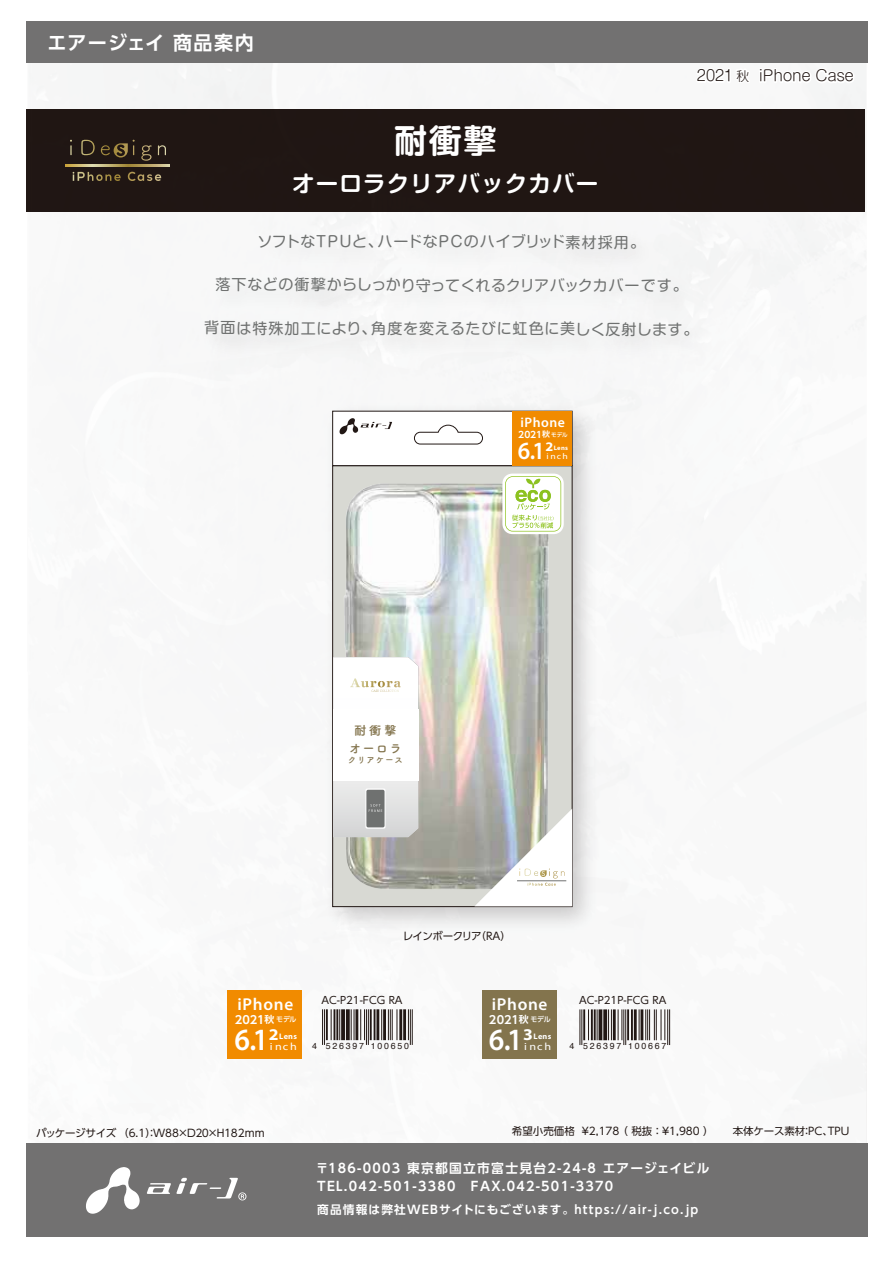
<style>
.page{position:relative;width:893px;height:1263px;background:#fff}
.page>*{position:absolute;margin:0;border:0;box-sizing:border-box;transform-origin:0 0}
.t1{font:700 33px "Shin M Go Pro De";color:#fff}
.t2{font:600 31.05px "Myriad Pro";color:#fff;scale:.94 1}
.t3{font:600 24.9px "Myriad Pro";color:#fff;scale:.94 1}
.t4{font:700 22.5px "Shin M Go Pro De";letter-spacing:.045em;color:#fff}
.t5{font:700 19.2px "UD Shin Go Pro De";letter-spacing:.06em;color:#fff}
.t6{font:600 17.25px "Myriad Pro";letter-spacing:.04em;color:#fff}
.t7{font:15px "Shin M Go Pro";letter-spacing:.04em;color:#6f7170}
.t8{font:15px "Shin M Go Pro";letter-spacing:.01em;color:#6f7170}
.t9{font:300 14.85px "Shin M Go Pro";color:#221815}
.t10{font:600 13.8px "Myriad Pro";letter-spacing:.04em;color:#fff}
.t11{font:700 12.75px/18px "UD Shin Go Pro De";letter-spacing:.1em;color:#fff}
.t12{font:700 12.45px/18.3px "Tsuku A Rd Gothic";letter-spacing:.075em;color:#83744d;text-align:center}
.t13{font:700 11.7px "UD Shin Go Pro De";letter-spacing:.1em;color:#fff}
.t14{font:700 11.1px "UD Shin Go Pro De";color:#fff}
.t15{font:10.5px "UD Shin Go Pro";letter-spacing:-.005em;color:#221815}
.t16{font:10.5px "UD Shin Go Pro";letter-spacing:-.03em;color:#221815}
.t17{font:10.5px "UD Shin Go Pro";letter-spacing:-.06em;color:#221815}
.t18{font:10.35px "Myriad Pro";letter-spacing:.14em;color:#fff;scale:1.16 1}
.t19{font:10.2px "UD Shin Go Pro";color:#221815}
.t20{font:700 9px "UD Shin Go Pro De";color:#fff}
.t21{font:8.7px "Helvetica";letter-spacing:.205em;color:#221815}
.t22{font:700 8.7px "Tsuku A Rd Gothic";letter-spacing:.075em;color:#83744d}
.t23{font:8.4px "Myriad Pro";color:#fff;scale:1.16 1}
.t24{font:700 7.95px "Myriad Pro";letter-spacing:.03em;color:#fff}
.t25{font:500 7.2px "UD Shin Go Pro";letter-spacing:-.035em;color:#fff;scale:.96 1}
.t26{font:700 6.45px "Myriad Pro";color:#fff}
.t27{font:500 5.7px "UD Shin Go Pro";color:#fff;scale:.96 1}
.s1{font-size:12.75px}
.s2{font-size:7.65px}
.s3{font-size:13.2px}
.s4{font-size:9.6px}
.s5{font-size:16.5px}
</style>
<div class="page">
<img style="left:26px;top:63px;width:841px;height:1080px">
<div style="left:27px;top:110px;width:838px;height:102px;background:#221815"></div>
<svg style="left:693px;top:63px;width:59px;height:30px"></svg>
<svg style="left:759px;top:66px;width:97px;height:44px"></svg>
<div style="left:26px;top:21px;width:842px;height:42px;background:#727171"></div>
<div style="left:26px;top:1143px;width:841px;height:93px;background:#727171"></div>
<svg style="left:86px;top:1167px;width:160px;height:47px"></svg>
<div style="left:187px;top:216px;width:541px;height:156px;background:#f6f6f6"></div>
<img style="left:315px;top:394px;width:292px;height:547px">
<div style="left:333px;top:466px;width:239px;height:441px;background:#d8d9d3"></div>
<div style="left:333px;top:411px;width:239px;height:54px;background:#fff"></div>
<div style="left:333px;top:411px;width:239px;height:55px;border:1px solid #221815"></div>
<svg style="left:414px;top:425px;width:69px;height:19px"></svg>
<svg style="left:340px;top:418px;width:52px;height:16px"></svg>
<img style="left:344px;top:483px;width:205px;height:406px">
<svg style="left:474px;top:809px;width:98px;height:97px;background:#d2d3d1"></svg>
<div style="left:502px;top:474px;width:62px;height:60px;background:linear-gradient(to right,#fff,#fffffe);border-radius:10px"></div>
<svg style="left:505px;top:476px;width:56px;height:55px;background:#e7f2d1"></svg>
<svg style="left:333px;top:657px;width:85px;height:180px"></svg>
<div style="left:333px;top:709px;width:85px;height:72px;background:#fff"></div>
<div style="left:513px;top:411px;width:59px;height:55px;background:#f18b00"></div>
<hr style="left:322px;top:1009px;width:1px;height:36px;background:#221815">
<hr style="left:324px;top:1009px;width:1px;height:36px;background:#221815">
<hr style="left:326px;top:1009px;width:2px;height:31px;background:#221815">
<hr style="left:331px;top:1009px;width:1px;height:31px;background:#221815">
<hr style="left:333px;top:1009px;width:2px;height:31px;background:#221815">
<hr style="left:336px;top:1009px;width:2px;height:31px;background:#221815">
<hr style="left:339px;top:1009px;width:1px;height:31px;background:#221815">
<svg style="left:341px;top:1009px;width:4px;height:31px"></svg>
<svg style="left:346px;top:1009px;width:4px;height:31px"></svg>
<hr style="left:351px;top:1009px;width:1px;height:31px;background:#221815">
<hr style="left:354px;top:1009px;width:1px;height:31px;background:#221815">
<hr style="left:355px;top:1009px;width:3px;height:31px;background:#221815">
<hr style="left:360px;top:1009px;width:1px;height:31px;background:#221815">
<hr style="left:364px;top:1009px;width:1px;height:31px;background:#221815">
<hr style="left:366px;top:1009px;width:1px;height:36px;background:#221815">
<hr style="left:368px;top:1009px;width:1px;height:36px;background:#221815">
<hr style="left:370px;top:1009px;width:2px;height:31px;background:#221815">
<hr style="left:374px;top:1009px;width:1px;height:31px;background:#221815">
<hr style="left:376px;top:1009px;width:3px;height:31px;background:#221815">
<hr style="left:381px;top:1009px;width:1px;height:31px;background:#221815">
<hr style="left:383px;top:1009px;width:3px;height:31px;background:#221815">
<hr style="left:388px;top:1009px;width:1px;height:31px;background:#221815">
<hr style="left:390px;top:1009px;width:1px;height:31px;background:#221815">
<hr style="left:392px;top:1009px;width:1px;height:31px;background:#221815">
<hr style="left:396px;top:1009px;width:1px;height:31px;background:#221815">
<hr style="left:399px;top:1009px;width:3px;height:31px;background:#221815">
<hr style="left:403px;top:1009px;width:3px;height:31px;background:#221815">
<hr style="left:408px;top:1009px;width:1px;height:31px;background:#221815">
<hr style="left:410px;top:1009px;width:1px;height:36px;background:#221815">
<hr style="left:412px;top:1009px;width:1px;height:36px;background:#221815">
<div style="left:228px;top:990px;width:74px;height:68px;background:#f18b00"></div>
<hr style="left:579px;top:1009px;width:1px;height:36px;background:#221815">
<hr style="left:581px;top:1009px;width:1px;height:36px;background:#221815">
<hr style="left:583px;top:1009px;width:2px;height:31px;background:#221815">
<hr style="left:588px;top:1009px;width:1px;height:31px;background:#221815">
<hr style="left:591px;top:1009px;width:2px;height:31px;background:#221815">
<hr style="left:594px;top:1009px;width:2px;height:31px;background:#221815">
<hr style="left:597px;top:1009px;width:1px;height:31px;background:#221815">
<svg style="left:598px;top:1009px;width:4px;height:31px"></svg>
<svg style="left:603px;top:1009px;width:4px;height:31px"></svg>
<hr style="left:608px;top:1009px;width:1px;height:31px;background:#221815">
<hr style="left:611px;top:1009px;width:1px;height:31px;background:#221815">
<hr style="left:613px;top:1009px;width:3px;height:31px;background:#221815">
<hr style="left:618px;top:1009px;width:1px;height:31px;background:#221815">
<hr style="left:621px;top:1009px;width:1px;height:31px;background:#221815">
<hr style="left:623px;top:1009px;width:1px;height:36px;background:#221815">
<hr style="left:625px;top:1009px;width:1px;height:36px;background:#221815">
<hr style="left:627px;top:1009px;width:2px;height:31px;background:#221815">
<hr style="left:631px;top:1009px;width:2px;height:31px;background:#221815">
<hr style="left:634px;top:1009px;width:3px;height:31px;background:#221815">
<hr style="left:639px;top:1009px;width:1px;height:31px;background:#221815">
<hr style="left:640px;top:1009px;width:3px;height:31px;background:#221815">
<hr style="left:645px;top:1009px;width:1px;height:31px;background:#221815">
<hr style="left:647px;top:1009px;width:1px;height:31px;background:#221815">
<hr style="left:649px;top:1009px;width:1px;height:31px;background:#221815">
<hr style="left:654px;top:1009px;width:1px;height:31px;background:#221815">
<hr style="left:656px;top:1009px;width:1px;height:31px;background:#221815">
<hr style="left:661px;top:1009px;width:1px;height:31px;background:#221815">
<hr style="left:664px;top:1009px;width:1px;height:31px;background:#221815">
<hr style="left:667px;top:1009px;width:1px;height:36px;background:#221815">
<hr style="left:669px;top:1009px;width:1px;height:36px;background:#221815">
<div style="left:482px;top:990px;width:74px;height:68px;background:#83744d"></div>
<svg style="left:70px;top:140px;width:2px;height:15px"></svg>
<svg style="left:81px;top:140px;width:14px;height:15px"></svg>
<svg style="left:141px;top:145px;width:11px;height:16px"></svg>
<svg style="left:158px;top:145px;width:8px;height:10px"></svg>
<svg style="left:101px;top:140px;width:34px;height:18px"></svg>
<svg style="left:65px;top:165px;width:104px;height:1px"></svg>
<svg style="left:73px;top:172px;width:48px;height:9px"></svg>
<svg style="left:128px;top:172px;width:33px;height:9px"></svg>
<h3 class="t5" style="left:47px;top:27px;width:208px">エアージェイ 商品案内</h3>
<p class="t9" style="left:697px;top:64px;width:158px">2021 <span class="s1">秋</span> iPhone Case</p>
<h1 class="t1" style="left:394px;top:114px;width:104px">耐衝撃</h1>
<h3 class="t4" style="left:292px;top:165px;width:308px">オーロラクリアバックカバー</h3>
<p class="t7" style="left:257px;top:229px;width:389px">ソフトなTPUと、ハードなPCのハイブリッド素材採用。</p>
<p class="t8" style="left:215px;top:273px;width:474px">落下などの衝撃からしっかり守ってくれるクリアバックカバーです。</p>
<p class="t7" style="left:204px;top:316px;width:496px">背面は特殊加工により、角度を変えるたびに虹色に美しく反射します。</p>
<p class="t10" style="left:520px;top:414px;width:46px">iPhone</p>
<p class="t27" style="left:551px;top:430px;width:18px">モデル</p>
<h3 class="t3" style="left:518px;top:435px;width:30px">6.1</h3>
<p class="t23" style="left:546px;top:451px;width:20px">inch</p>
<p class="t20" style="left:518px;top:427px;width:33px">2021<span class="s2">秋</span></p>
<p class="t26" style="left:545px;top:444px;width:24px"><span class="s3">2</span>Lens</p>
<p class="t12" style="left:349px;top:720px;width:54px">耐衝撃オーロラ</p>
<p class="t22" style="left:348px;top:753px;width:57px">クリアケース</p>
<p class="t17" style="left:403px;top:928px;width:110px">レインボークリア（RA）</p>
<h3 class="t6" style="left:238px;top:993px;width:57px">iPhone</h3>
<p class="t25" style="left:276px;top:1013px;width:23px">モデル</p>
<h2 class="t2" style="left:234px;top:1019px;width:38px">6.1</h2>
<p class="t14" style="left:235px;top:1010px;width:41px">2021<span class="s4">秋</span></p>
<p class="t24" style="left:269px;top:1031px;width:30px"><span class="s5">2</span>Lens</p>
<p class="t18" style="left:270px;top:1040px;width:25px">inch</p>
<p class="t19" style="left:322px;top:992px;width:82px">AC-P21-FCG RA</p>
<p class="t21" style="left:312px;top:1039px;width:98px">4 526397 100650</p>
<h3 class="t6" style="left:492px;top:993px;width:57px">iPhone</h3>
<p class="t25" style="left:530px;top:1013px;width:23px">モデル</p>
<h2 class="t2" style="left:489px;top:1019px;width:38px">6.1</h2>
<p class="t14" style="left:489px;top:1010px;width:41px">2021<span class="s4">秋</span></p>
<p class="t24" style="left:523px;top:1031px;width:30px"><span class="s5">3</span>Lens</p>
<p class="t18" style="left:524px;top:1040px;width:25px">inch</p>
<p class="t19" style="left:579px;top:992px;width:89px">AC-P21P-FCG RA</p>
<p class="t21" style="left:569px;top:1039px;width:98px">4 526397 100667</p>
<p class="t16" style="left:36px;top:1125px;width:230px">パッケージサイズ（6.1）：W88×D２０×H１82mm</p>
<p class="t15" style="left:512px;top:1123px;width:203px">希望小売価格 ¥2,178 （ 税抜 ：¥1,980 ）</p>
<p class="t15" style="left:733px;top:1123px;width:118px">本体ケース素材：PC、TPU</p>
<p class="t11" style="left:316px;top:1159px;width:395px">〒186-0003 東京都国立市富士見台2-24-8 エアージェイビル<br>TEL.042-501-3380　FAX.042-501-3370</p>
<p class="t13" style="left:317px;top:1200px;width:383px">商品情報は弊社WEBサイトにもございます。https://air-j.co.jp</p>
</div>
